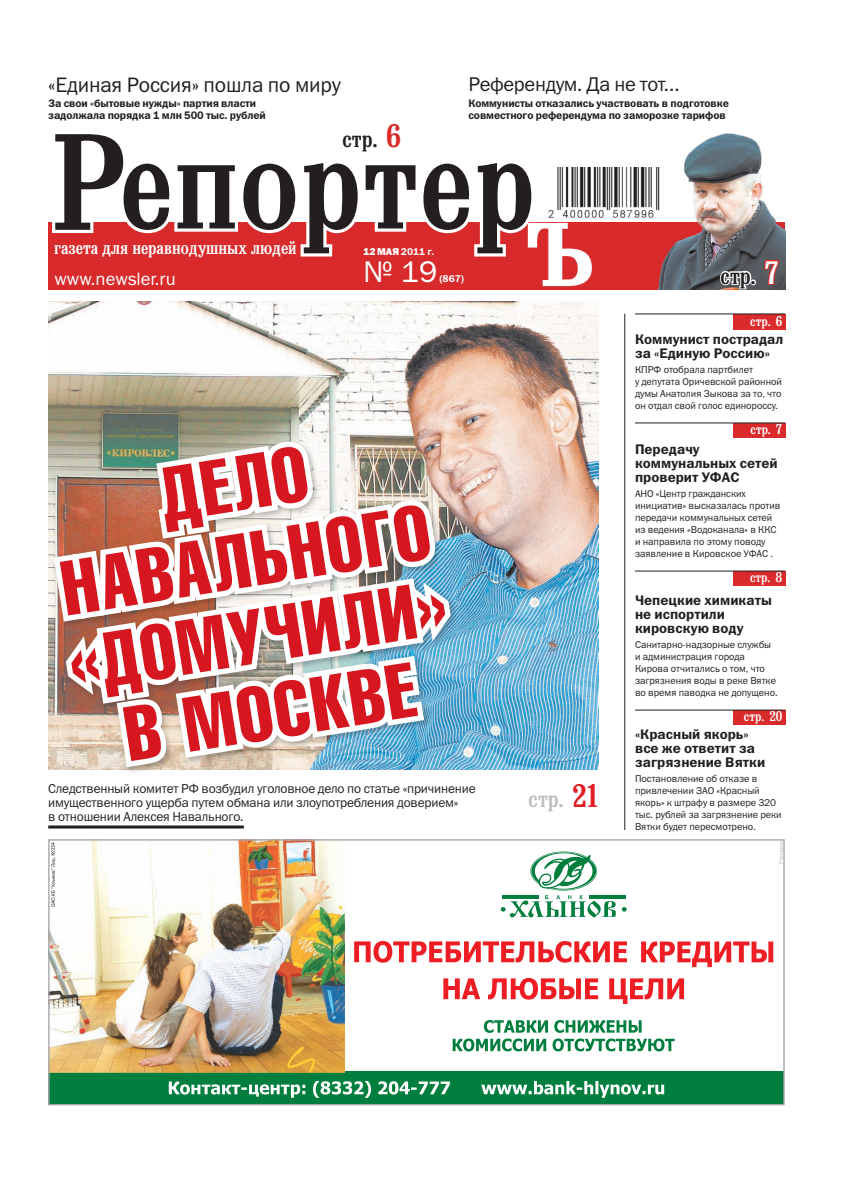
<style>
.page{position:relative;width:842px;height:1191px;background:#fff}
.page>*{position:absolute;margin:0;border:0;box-sizing:border-box;transform-origin:0 0}
.t1{font:76.1px/76.8px "Helios Compressed";color:#d7171f;text-align:center}
.t2{font:30px "Franklin Gothic Book C";color:#fff}
.t3{font:24px "Bruskovaya C";color:#231f20}
.t4{font:24px "Bruskovaya C";color:#bcbdc0}
.t5{font:21px "Franklin Gothic Book C";letter-spacing:-.01em;color:#231f20}
.t6{font:20px "Franklin Gothic Book C";letter-spacing:-.015em;color:#231f20}
.t7{font:18.7px "Bruskovaya C";color:#fff}
.t8{font:18px "Franklin Gothic Book C";color:#fff}
.t9{font:14px/14px "Franklin Gothic Demi C";color:#231f20}
.t10{font:14px "Bruskovaya C";color:#fff}
.t11{font:13px/14px "Franklin Gothic Book C";letter-spacing:-.015em;color:#231f20}
.t12{font:11px/12px "Franklin Gothic Demi C";letter-spacing:-.01em;color:#231f20}
.t13{font:10px/12px "Franklin Gothic Book C";letter-spacing:-.005em;color:#231f20}
.t14{font:10px "Franklin Gothic Demi C";color:#fff}
.t15{font:6px "Franklin Gothic Book C";color:#bcbdc0}
.s1{font-size:32px;color:#d92a2b}
.s2{font-family:"Franklin Gothic Heavy C"}
.s3{font-size:32px;color:#e11c23}
.s4{font-size:32px;color:#fff}
</style>
<div class="page">
<img style="left:48px;top:302px;width:550px;height:467px">
<div style="left:48px;top:223px;width:737px;height:67px;background:#d92a2b"></div>
<hr style="left:624px;top:314px;width:1px;height:516px;background:#231f20">
<div style="left:733px;top:423px;width:52px;height:14px;background:#da2a2b"></div>
<hr style="left:635px;top:423px;width:150px;height:1px;background:#231f20">
<div style="left:733px;top:571px;width:52px;height:14px;background:#da2a2b"></div>
<hr style="left:635px;top:571px;width:150px;height:1px;background:#231f20">
<svg style="left:55px;top:134px;width:477px;height:119px"></svg>
<svg style="left:528px;top:223px;width:64px;height:63px"></svg>
<hr style="left:48px;top:825px;width:196px;height:3px;background:#231f20">
<img style="left:621px;top:133px;width:164px;height:157px">
<svg style="left:719px;top:269px;width:37px;height:21px"></svg>
<svg style="left:763px;top:259px;width:17px;height:27px"></svg>
<img style="left:548px;top:168px;width:115px;height:53px">
<div style="left:49px;top:1071px;width:735px;height:33px;background:#007e3d"></div>
<svg style="left:169px;top:1081px;width:495px;height:16px"></svg>
<svg style="left:453px;top:1020px;width:222px;height:31px"></svg>
<svg style="left:443px;top:978px;width:241px;height:26px"></svg>
<svg style="left:641px;top:941px;width:132px;height:26px"></svg>
<svg style="left:354px;top:941px;width:273px;height:21px"></svg>
<hr style="left:589px;top:895px;width:37px;height:3px;background:#007e3d">
<svg style="left:622px;top:907px;width:5px;height:4px"></svg>
<svg style="left:501px;top:851px;width:115px;height:66px"></svg>
<img style="left:50px;top:841px;width:295px;height:231px">
<div style="left:48px;top:839px;width:737px;height:266px;border:1px solid #a8a9ad"></div>
<svg style="left:51px;top:842px;width:4px;height:65px"></svg>
<div style="left:733px;top:710px;width:52px;height:14px;background:#da2a2b"></div>
<hr style="left:635px;top:710px;width:150px;height:1px;background:#231f20">
<svg style="left:385px;top:134px;width:18px;height:15px"></svg>
<img style="left:48px;top:440px;width:408px;height:332px">
<div style="left:733px;top:314px;width:52px;height:15px;background:#da2a2b"></div>
<hr style="left:635px;top:314px;width:150px;height:1px;background:#231f20">
<h3 class="t5" style="left:48px;top:73px;width:294px">«Единая Россия» пошла по миру</h3>
<p class="t12" style="left:48px;top:97px;width:219px">За свои «бытовые нужды» партия власти задолжала порядка 1 млн 500 тыс. рублей</p>
<h3 class="t3" style="left:342px;top:126px;width:60px">стр. <span class="s1">6</span></h3>
<h3 class="t6" style="left:468px;top:73px;width:213px">Референдум. Да не тот...</h3>
<p class="t12" style="left:468px;top:97px;width:262px">Коммунисты отказались участвовать в подготовке совместного референдума по заморозке тарифов</p>
<h3 class="t7" style="left:54px;top:238px;width:244px">газета для неравнодушных людей</h3>
<h3 class="t8" style="left:55px;top:269px;width:123px">www.newsler.ru</h3>
<p class="t14" style="left:363px;top:246px;width:72px"><span class="s2">12 мая</span> 2011 г.</p>
<h2 class="t2" style="left:363px;top:255px;width:75px">№ 19</h2>
<p class="t14" style="left:439px;top:273px;width:26px">(867)</p>
<h1 class="t1" style="left:41px;top:476px;width:380px;rotate:-9deg">Дело<br>Навального «домучили» в Москве</h1>
<h3 class="t11" style="left:48px;top:781px;width:429px">Следственный комитет РФ возбудил уголовное дело по статье «причинение имущественного ущерба путем обмана или злоупотребления доверием»<br>в отношении Алексея Навального.</h3>
<h3 class="t4" style="left:528px;top:786px;width:71px">стр. <span class="s3">21</span></h3>
<h3 class="t3" style="left:720px;top:263px;width:60px">стр. <span class="s4">7</span></h3>
<h3 class="t10" style="left:750px;top:313px;width:34px">cтр. 6</h3>
<h3 class="t9" style="left:635px;top:332px;width:150px">Коммунист пострадал за «Единую Россию»</h3>
<p class="t13" style="left:635px;top:363px;width:148px">КПРФ отобрала партбилет<br>у депутата Оричевской районной думы Анатолия Зыкова за то, что он отдал свой голос единороссу.</p>
<h3 class="t10" style="left:750px;top:422px;width:34px">cтр. 7</h3>
<h3 class="t9" style="left:635px;top:442px;width:144px">Передачу коммунальных сетей проверит УФАС</h3>
<p class="t13" style="left:635px;top:487px;width:147px">АНО «Центр гражданских инициатив» высказалась против передачи коммунальных сетей из ведения «Водоканала» в ККС и направила по этому поводу заявление в Кировское УФАС .</p>
<h3 class="t10" style="left:750px;top:570px;width:34px">cтр. 8</h3>
<h3 class="t9" style="left:635px;top:593px;width:138px">Чепецкие химикаты не испортили кировскую воду</h3>
<p class="t13" style="left:635px;top:638px;width:144px">Санитарно-надзорные службы и администрация города<br>Кирова отчитались о том, что загрязнения воды в реке Вятке во время паводка не допущено.</p>
<h3 class="t10" style="left:744px;top:709px;width:40px">cтр. 20</h3>
<h3 class="t9" style="left:635px;top:727px;width:132px">«Красный якорь» все же ответит за загрязнение Вятки</h3>
<p class="t13" style="left:635px;top:772px;width:148px">Постановление об отказе в привлечении ЗАО «Красный якорь» к штрафу в размере 320 тыс. рублей за загрязнение реки<br>Вятки будет пересмотрено.</p>
<p class="t15" style="left:778px;top:863px;width:25px;rotate:-90deg">Реклама</p>
</div>
